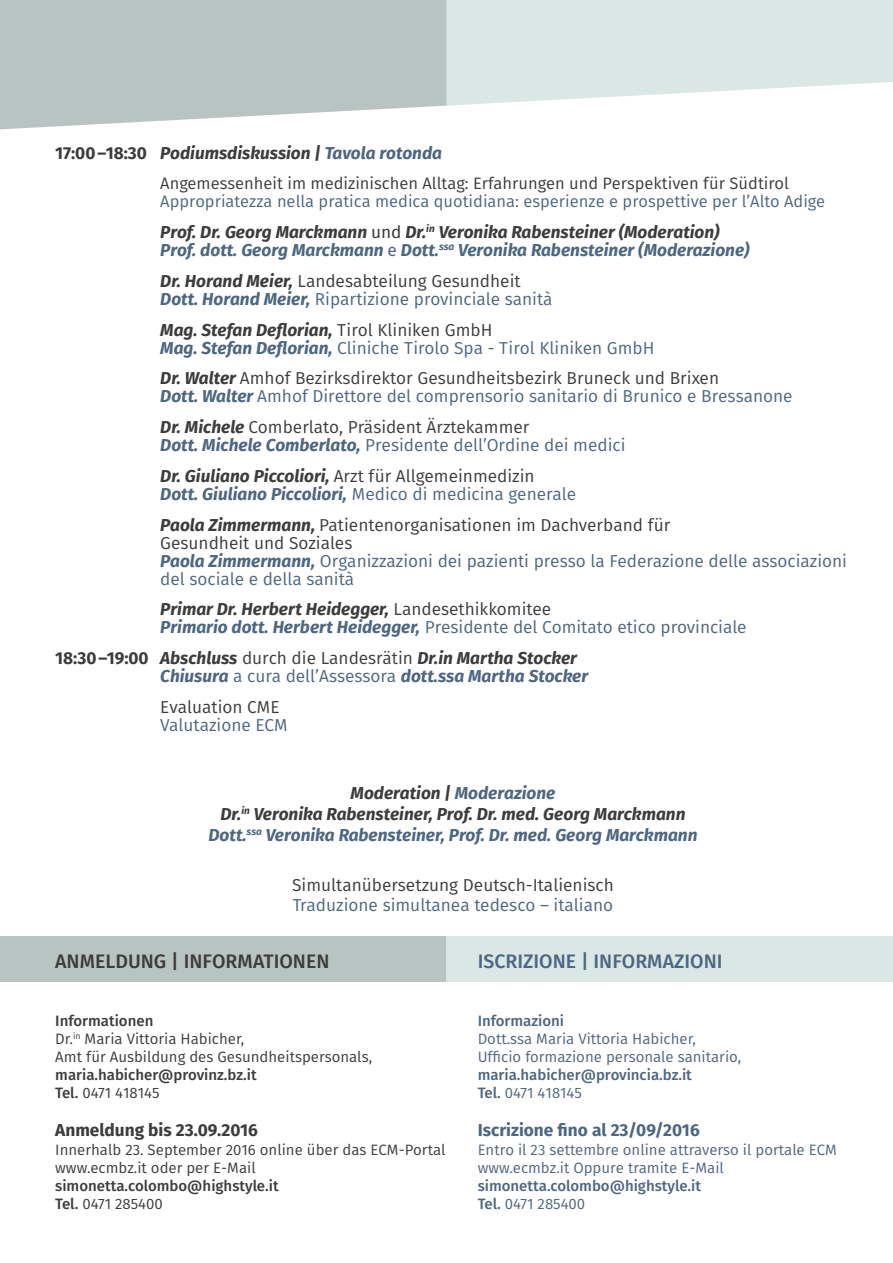
<style>
.page{position:relative;width:893px;height:1263px;background:#fff}
.page>*{position:absolute;margin:0;border:0;box-sizing:border-box;transform-origin:0 0}
.t1{font:500 19.5px "Fira Sans";color:#3c3c3b}
.t2{font:500 19.5px "Fira Sans";color:#4d6681}
.t3{font:17.25px/18px "Fira Sans";color:#4d6681}
.t4{font:italic 700 17.25px/18px "Fira Sans";color:#4d6681}
.t5{font:17.25px/18px "Fira Sans";color:#3c3c3b}
.t6{font:italic 700 17.25px "Fira Sans";color:#3c3c3b}
.t7{font:700 17.25px "Fira Sans";color:#4d6681}
.t8{font:700 17.25px "Fira Sans";color:#3c3c3b}
.t9{font:16.5px "Fira Sans";color:#4d6681}
.t10{font:16.5px "Fira Sans";color:#3c3c3b}
.t11{font:15px/18px "Fira Sans";color:#3c3c3b}
.t12{font:15px/18px "Fira Sans";color:#4d6681}
.t13{font:500 15px/18px "Fira Sans";color:#4d6681}
.t14{font:500 15px/18px "Fira Sans";color:#3c3c3b}
.s1{font-style:normal}
.s2{color:#4d6681}
.s3{color:#3c3c3b}
.s4{font-weight:400;font-style:normal;color:#3c3c3b}
.s5{font-weight:400;font-style:normal}
.s6{font-weight:700;font-style:italic;color:#3c3c3b}
.s7{font-weight:700;font-style:italic}
.s8{font-weight:700;font-style:italic;color:#4d6681}
.s9{font-style:normal;color:#3c3c3b}
.s10{font-weight:500}
.s11{font-weight:400}
</style>
<div class="page">
<div style="left:446px;top:0;width:447px;height:82px;background:#d9e8e5"></div>
<div style="left:0;top:0;width:446px;height:82px;background:#b7c4c2"></div>
<svg style="left:0;top:82px;width:887px;height:48px"></svg>
<div style="left:0;top:936px;width:446px;height:46px;background:#b7c4c2"></div>
<div style="left:446px;top:936px;width:447px;height:46px;background:#d9e8e5"></div>
<p class="t6" style="left:55px;top:140px;width:388px"><span class="s1">17:00 –18:30</span> Podiumsdiskussion | <span class="s2">Tavola rotonda</span></p>
<p class="t10" style="left:160px;top:172px;width:630px">Angemessenheit im medizinischen Alltag: Erfahrungen und Perspektiven für Südtirol</p>
<p class="t9" style="left:160px;top:190px;width:666px">Appropriatezza nella pratica medica quotidiana: esperienze e prospettive per l’Alto Adige</p>
<p class="t4" style="left:160px;top:223px;width:591px"><span class="s3">Prof. Dr. Georg Marckmann</span> <span class="s4">und</span> <span class="s3">Dr.</span><sup>in</sup> <span class="s3">Veronika Rabensteiner (Moderation)<br></span>Prof. dott. Georg Marckmann <span class="s5">e</span> Dott.<sup>ssa</sup> Veronika Rabensteiner (Moderazione)</p>
<p class="t3" style="left:160px;top:272px;width:394px"><span class="s6">Dr. Horand Meier,</span> <span class="s3">Landesabteilung Gesundheit<br></span><span class="s7">Dott. Horand Meier,</span> Ripartizione provinciale sanità</p>
<p class="t3" style="left:160px;top:321px;width:496px"><span class="s6">Mag. Stefan Deflorian,</span> <span class="s3">Tirol Kliniken GmbH<br></span><span class="s7">Mag. Stefan Deflorian,</span> Cliniche Tirolo Spa - Tirol Kliniken GmbH</p>
<p class="t3" style="left:160px;top:369px;width:634px"><span class="s6">Dr. Walter</span> <span class="s3">Amhof Bezirksdirektor Gesundheitsbezirk Bruneck und Brixen<br></span><span class="s7">Dott. Walter</span> Amhof Direttore del comprensorio sanitario di Brunico e Bressanone</p>
<p class="t5" style="left:160px;top:418px;width:467px"><span class="s7">Dr. Michele</span> Comberlato, Präsident Ärztekammer<br><span class="s8">Dott. Michele Comberlato,</span> <span class="s2">Presidente dell’Ordine dei medici</span></p>
<p class="t4" style="left:160px;top:467px;width:417px"><span class="s3">Dr. Giuliano Piccoliori,</span> <span class="s4">Arzt für Allgemeinmedizin<br></span>Dott. Giuliano Piccoliori, <span class="s5">Medico di medicina generale</span></p>
<p class="t3" style="left:160px;top:516px;width:688px"><span class="s6">Paola Zimmermann,</span> <span class="s3">Patientenorganisationen im Dachverband für<br>Gesundheit und Soziales<br></span><span class="s7">Paola Zimmermann,</span> Organizzazioni dei pazienti presso la Federazione delle associazioni del sociale e della sanità</p>
<p class="t3" style="left:160px;top:600px;width:588px"><span class="s6">Primar Dr. Herbert Heidegger,</span> <span class="s3">Landesethikkomitee<br></span><span class="s7">Primario dott. Herbert Heidegger,</span> Presidente del Comitato etico provinciale</p>
<p class="t4" style="left:160px;top:649px;width:429px;text-indent:-105px"><span class="s9">18:30 –19:00</span> <span class="s3">Abschluss</span> <span class="s4">durch die Landesrätin</span> <span class="s3">Dr.in Martha Stocker<br></span>Chiusura <span class="s5">a cura dell’Assessora</span> dott.ssa Martha Stocker</p>
<p class="t5" style="left:160px;top:698px;width:121px">Evaluation CME</p>
<p class="t3" style="left:160px;top:716px;width:129px">Valutazione ECM</p>
<p class="t4" style="left:209px;top:783px;width:491px;line-height:20.7px;text-align:center"><span class="s3">Moderation |</span> Moderazione<br><span class="s3">Dr.</span><sup>in</sup> <span class="s3">Veronika Rabensteiner, Prof. Dr. med. Georg Marckmann<br></span>Dott.<sup>ssa</sup> Veronika Rabensteiner, Prof. Dr. med. Georg Marckmann</p>
<p class="t5" style="left:292px;top:876px;width:323px">Simultanübersetzung Deutsch-Italienisch</p>
<p class="t3" style="left:293px;top:896px;width:322px">Traduzione simultanea tedesco – italiano</p>
<p class="t1" style="left:55px;top:948px;width:276px">ANMELDUNG | INFORMATIONEN</p>
<p class="t2" style="left:478px;top:948px;width:246px">ISCRIZIONE | INFORMAZIONI</p>
<p class="t11" style="left:55px;top:1011px;width:318px"><span class="s10">Informationen<br></span>Dr.<sup>in</sup> Maria Vittoria Habicher,<br>Amt für Ausbildung des Gesundheitspersonals,</p>
<p class="t14" style="left:55px;top:1065px;width:203px">maria.habicher@provinz.bz.it<br>Tel. <span class="s11">0471 418145</span></p>
<p class="t8" style="left:55px;top:1118px;width:204px">Anmeldung bis 23.09.2016</p>
<p class="t11" style="left:55px;top:1140px;width:392px">Innerhalb 23. September 2016 online über das ECM-Portal www.ecmbz.it oder per E-Mail</p>
<p class="t14" style="left:55px;top:1176px;width:225px">simonetta.colombo@highstyle.it<br>Tel. <span class="s11">0471 285400</span></p>
<p class="t13" style="left:478px;top:1011px;width:88px">Informazioni</p>
<p class="t12" style="left:478px;top:1029px;width:265px">Dott.ssa Maria Vittoria Habicher,<br>Ufficio formazione personale sanitario,</p>
<p class="t13" style="left:478px;top:1065px;width:216px">maria.habicher@provincia.bz.it<br>Tel. <span class="s11">0471 418145</span></p>
<p class="t7" style="left:478px;top:1118px;width:224px">Iscrizione fino al 23/09/2016</p>
<p class="t12" style="left:478px;top:1140px;width:361px">Entro il 23 settembre online attraverso il portale ECM www.ecmbz.it Oppure tramite E-Mail</p>
<p class="t13" style="left:478px;top:1176px;width:225px">simonetta.colombo@highstyle.it<br>Tel. <span class="s11">0471 285400</span></p>
</div>
